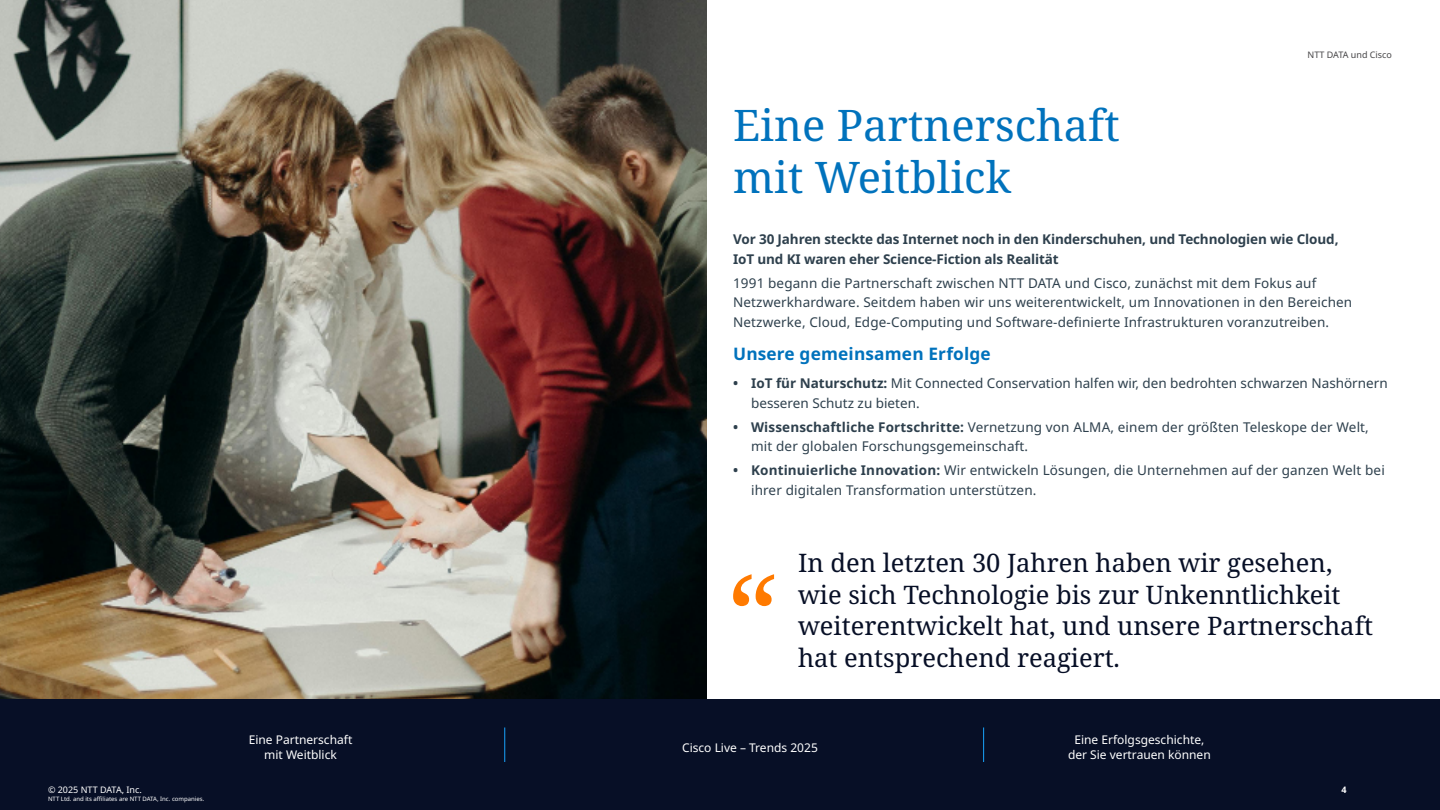
<style>
.page{position:relative;width:1440px;height:810px;background:#fff}
.page>*{position:absolute;margin:0;border:0;box-sizing:border-box;transform-origin:0 0}
.t1{font:43.5px/51.8px "Noto Serif";color:#0072bc}
.t2{font:25.5px/31.5px "Noto Serif";color:#070f26}
.t3{font:700 17.25px "Noto Sans";letter-spacing:.01em;color:#0072bc}
.t4{font:13.5px/19.5px "Noto Sans";letter-spacing:.01em;color:#2e404d}
.t5{font:700 13.5px/19.5px "Noto Sans";letter-spacing:-.01em;color:#2e404d}
.t6{font:12px/15px "Noto Sans";color:#fff;text-align:center}
.t7{font:9px "Noto Sans";color:#fff}
.t8{font:9px "Noto Sans";color:#464547}
.t9{font:700 9px "Noto Sans";color:#fff}
.t10{font:6px "Noto Sans";color:#fff}
.s1{font-weight:700}
</style>
<div class="page">
<img style="left:0;top:0;width:707px;height:699px">
<svg style="left:733px;top:574px;width:41px;height:32px"></svg>
<div style="left:0;top:699px;width:1440px;height:111px;background:#070f26"></div>
<hr style="left:504px;top:728px;width:1px;height:34px;background:#19a3fc">
<hr style="left:983px;top:728px;width:1px;height:34px;background:#19a3fc">
<h1 class="t1" style="left:733px;top:101px;width:388px">Eine Partnerschaft mit Weitblick</h1>
<p class="t8" style="left:1308px;top:49px;width:86px">NTT DATA und Cisco</p>
<p class="t5" style="left:733px;top:230px;width:607px">Vor 30 Jahren steckte das Internet noch in den Kinderschuhen, und Technologien wie Cloud,<br>IoT und KI waren eher Science-Fiction als Realität</p>
<p class="t4" style="left:733px;top:273px;width:621px">1991 begann die Partnerschaft zwischen NTT DATA und Cisco, zunächst mit dem Fokus auf<br>Netzwerkhardware. Seitdem haben wir uns weiterentwickelt, um Innovationen in den Bereichen<br>Netzwerke, Cloud, Edge-Computing und Software-definierte Infrastrukturen voranzutreiben.</p>
<p class="t3" style="left:733px;top:344px;width:259px">Unsere gemeinsamen Erfolge</p>
<p class="t4" style="left:751px;top:374px;width:638px;text-indent:-18px"><span class="s1">• IoT für Naturschutz:</span> Mit Connected Conservation halfen wir, den bedrohten schwarzen Nashörnern besseren Schutz zu bieten.</p>
<p class="t4" style="left:751px;top:417px;width:619px;text-indent:-18px"><span class="s1">• Wissenschaftliche Fortschritte:</span> Vernetzung von ALMA, einem der größten Teleskope der Welt, mit der globalen Forschungsgemeinschaft.</p>
<p class="t4" style="left:751px;top:461px;width:635px;text-indent:-18px"><span class="s1">• Kontinuierliche Innovation:</span> Wir entwickeln Lösungen, die Unternehmen auf der ganzen Welt bei ihrer digitalen Transformation unterstützen.</p>
<h2 class="t2" style="left:798px;top:548px;width:577px">In den letzten 30 Jahren haben wir gesehen, wie sich Technologie bis zur Unkenntlichkeit weiterentwickelt hat, und unsere Partnerschaft hat entsprechend reagiert.</h2>
<p class="t6" style="left:249px;top:732px;width:105px">Eine Partnerschaft mit Weitblick</p>
<p class="t6" style="left:682px;top:740px;width:137px">Cisco Live – Trends 2025</p>
<p class="t6" style="left:1068px;top:732px;width:144px">Eine Erfolgsgeschichte, der Sie vertrauen können</p>
<p class="t7" style="left:48px;top:785px;width:95px">© 2025 NTT DATA, Inc.</p>
<p class="t9" style="left:1342px;top:785px;width:7px">4</p>
<p class="t10" style="left:48px;top:795px;width:158px">NTT Ltd. and its affiliates are NTT DATA, Inc. companies.</p>
</div>
